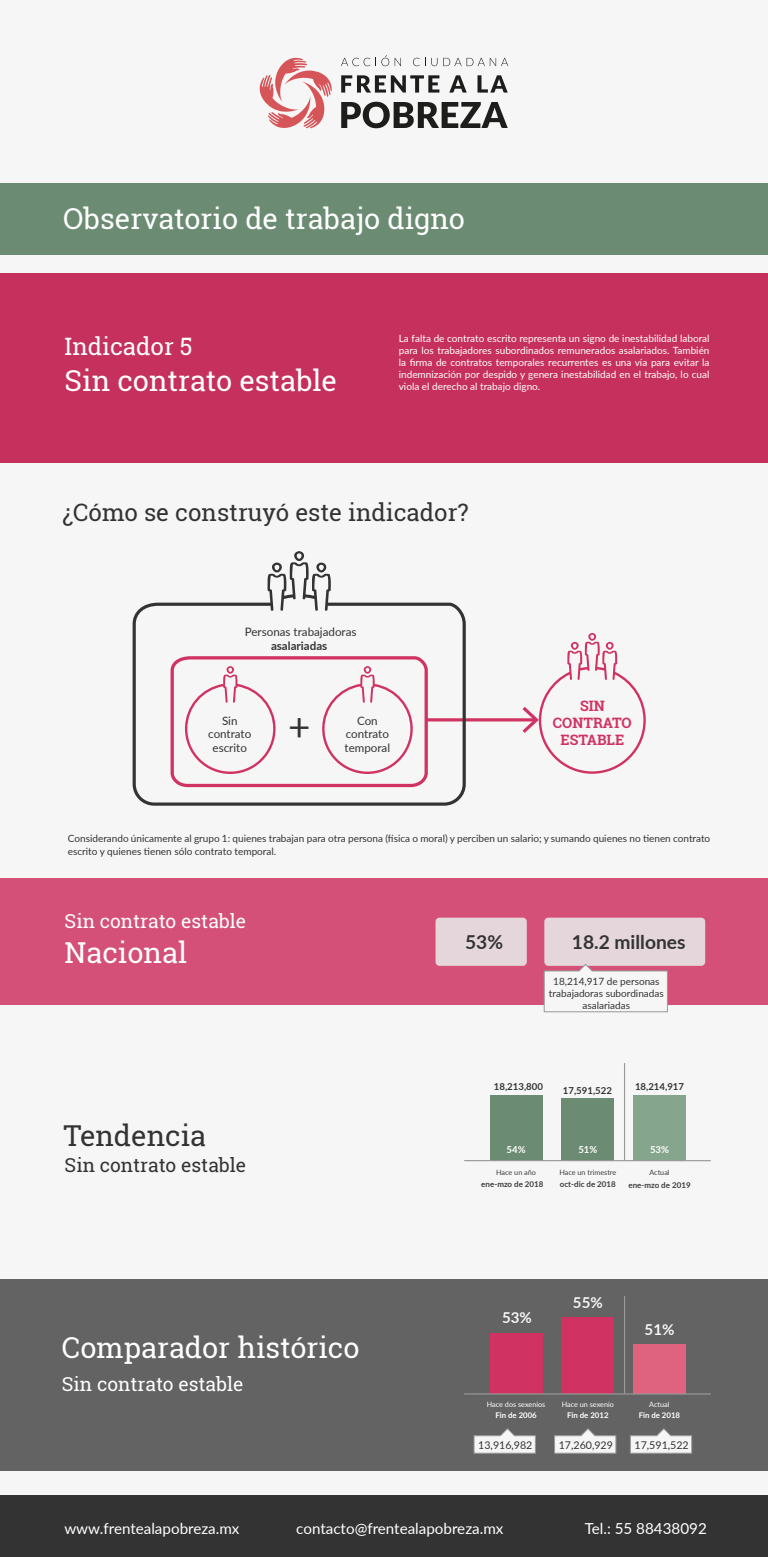
<style>
.page{position:relative;width:768px;height:1557px;background:#fff}
.page>*{position:absolute;margin:0;border:0;box-sizing:border-box;transform-origin:0 0}
.t1{font:38.56px "Lato";color:#333}
.t2{font:28.8px "Roboto Slab";color:#fff}
.t3{font:28.8px "Roboto Slab";color:#333}
.t4{font:24px "Roboto Slab";color:#333}
.t5{font:24px "Roboto Slab";color:#fff}
.t6{font:19.2px "Roboto Slab";color:#fff}
.t7{font:19.2px "Roboto Slab";color:#333}
.t8{font:700 19.2px "Lato";color:#333}
.t9{font:15.2px "Lato";color:#fff}
.t10{font:700 15.04px "Lato";color:#f6f6f6}
.t11{font:700 14.36px/17.2px "Roboto Slab";color:#d03362;text-align:center}
.t12{font:11.6px/13.9px "Lato";color:#333;text-align:center}
.t13{font:700 11.6px "Lato";color:#333}
.t14{font:10.64px "Lato";color:#333}
.t15{font:10px/12px "Lato";color:#fff;text-align:justify}
.t16{font:10px/12px "Lato";color:#333}
.t17{font:700 9.6px "Lato";color:#333}
.t18{font:700 9.6px "Lato";color:#fff}
.t19{font:700 8px "Lato";color:#3d3d3d}
.t20{font:700 7.84px "Lato";color:#fff}
.t21{font:7.24px "Lato";color:#fff}
.t22{font:7.24px "Lato";color:#3d3d3d}
</style>
<div class="page">
<div style="left:0;top:0;width:768px;height:1534px;background:#f6f6f6"></div>
<div style="left:0;top:273px;width:768px;height:189px;background:#c6305d"></div>
<div style="left:0;top:1278px;width:768px;height:192px;background:#636363"></div>
<div style="left:0;top:878px;width:768px;height:126px;background:#d55078"></div>
<div style="left:436px;top:917px;width:91px;height:48px;background:#e4d6da;border-radius:4px"></div>
<div style="left:544px;top:917px;width:161px;height:48px;background:#e4d6da;border-radius:4px"></div>
<hr style="left:426px;top:718px;width:109px;height:3px;background:#d03362">
<svg style="left:523px;top:633px;width:123px;height:141px"></svg>
<svg style="left:268px;top:551px;width:63px;height:49px"></svg>
<svg style="left:132px;top:600px;width:335px;height:206px"></svg>
<svg style="left:169px;top:654px;width:260px;height:134px"></svg>
<hr style="left:624px;top:1295px;width:1px;height:98px;background:#999">
<div style="left:490px;top:1332px;width:52px;height:61px;background:#d03362"></div>
<div style="left:562px;top:1316px;width:52px;height:77px;background:#d03362"></div>
<div style="left:633px;top:1344px;width:53px;height:49px;background:#df637f"></div>
<hr style="left:464px;top:1393px;width:247px;height:1px;background:#999">
<svg style="left:544px;top:963px;width:124px;height:49px"></svg>
<div style="left:0;top:184px;width:768px;height:71px;background:#6b8c73"></div>
<svg style="left:260px;top:58px;width:72px;height:70px"></svg>
<svg style="left:341px;top:75px;width:98px;height:18px"></svg>
<svg style="left:449px;top:75px;width:18px;height:18px"></svg>
<svg style="left:478px;top:75px;width:30px;height:18px"></svg>
<svg style="left:341px;top:102px;width:167px;height:26px"></svg>
<svg style="left:341px;top:55px;width:48px;height:11px"></svg>
<svg style="left:395px;top:58px;width:6px;height:8px"></svg>
<svg style="left:413px;top:58px;width:95px;height:8px"></svg>
<svg style="left:474px;top:1428px;width:62px;height:25px"></svg>
<svg style="left:554px;top:1428px;width:62px;height:25px"></svg>
<svg style="left:630px;top:1428px;width:62px;height:25px"></svg>
<div style="left:0;top:1495px;width:768px;height:61px;background:#333"></div>
<hr style="left:624px;top:1063px;width:1px;height:97px;background:#999">
<div style="left:490px;top:1094px;width:52px;height:66px;background:#6b8c73"></div>
<div style="left:562px;top:1098px;width:52px;height:62px;background:#6b8c73"></div>
<div style="left:633px;top:1094px;width:53px;height:66px;background:#85a68d"></div>
<hr style="left:464px;top:1160px;width:247px;height:1px;background:#999">
<h2 class="t2" style="left:63px;top:199px;width:403px">Observatorio de trabajo digno</h2>
<h3 class="t5" style="left:65px;top:330px;width:129px">Indicador 5</h3>
<h2 class="t2" style="left:65px;top:361px;width:274px">Sin contrato estable</h2>
<p class="t15" style="left:399px;top:332px;width:312px">La falta de contrato escrito representa un signo de inestabilidad laboral para los trabajadores subordinados remunerados asalariados. También la firma de contratos temporales recurrentes es una vía para evitar la indemnización por despido y genera inestabilidad en el trabajo, lo cual viola el derecho al trabajo digno.</p>
<h3 class="t4" style="left:63px;top:495px;width:408px">¿Cómo se construyó este indicador?</h3>
<p class="t12" style="left:245px;top:624px;width:113px">Personas trabajadoras</p>
<p class="t13" style="left:271px;top:637px;width:58px">asalariadas</p>
<p class="t12" style="left:208px;top:713px;width:45px">Sin contrato escrito</p>
<p class="t12" style="left:345px;top:713px;width:47px">Con contrato temporal</p>
<h1 class="t1" style="left:288px;top:699px;width:24px">+</h1>
<h3 class="t11" style="left:553px;top:697px;width:80px">SIN<br>CONTRATO<br>ESTABLE</h3>
<p class="t16" style="left:68px;top:832px;width:644px">Considerando únicamente al grupo 1: quienes trabajan para otra persona (física o moral) y perciben un salario; y sumando quienes no tienen contrato escrito y quienes tienen sólo contrato temporal.</p>
<h3 class="t6" style="left:65px;top:908px;width:183px">Sin contrato estable</h3>
<h2 class="t2" style="left:65px;top:932px;width:124px">Nacional</h2>
<h2 class="t3" style="left:63px;top:1115px;width:144px">Tendencia</h2>
<h3 class="t7" style="left:65px;top:1151px;width:183px">Sin contrato estable</h3>
<h2 class="t2" style="left:62px;top:1327px;width:299px">Comparador histórico</h2>
<h3 class="t6" style="left:62px;top:1370px;width:183px">Sin contrato estable</h3>
<h3 class="t8" style="left:465px;top:927px;width:39px">53%</h3>
<h3 class="t8" style="left:572px;top:927px;width:115px">18.2 millones</h3>
<p class="t16" style="left:549px;top:974px;width:116px;text-align:center">18,214,917 de personas trabajadoras subordinadas asalariadas</p>
<p class="t17" style="left:494px;top:1079px;width:51px">18,213,800</p>
<p class="t17" style="left:563px;top:1083px;width:51px">17,591,522</p>
<p class="t17" style="left:635px;top:1079px;width:51px">18,214,917</p>
<p class="t18" style="left:507px;top:1142px;width:20px">54%</p>
<p class="t18" style="left:578px;top:1142px;width:20px">51%</p>
<p class="t18" style="left:650px;top:1142px;width:20px">53%</p>
<p class="t19" style="left:628px;top:1178px;width:64px">ene-mzo de 2019</p>
<p class="t22" style="left:496px;top:1166px;width:41px">Hace un año</p>
<p class="t22" style="left:559px;top:1166px;width:58px">Hace un trimestre</p>
<p class="t22" style="left:649px;top:1167px;width:22px">Actual</p>
<p class="t19" style="left:481px;top:1178px;width:64px">ene-mzo de 2018</p>
<p class="t19" style="left:560px;top:1178px;width:58px">oct-dic de 2018</p>
<h3 class="t10" style="left:502px;top:1306px;width:31px">53%</h3>
<h3 class="t10" style="left:573px;top:1291px;width:31px">55%</h3>
<h3 class="t10" style="left:645px;top:1318px;width:31px">51%</h3>
<p class="t21" style="left:487px;top:1399px;width:60px">Hace dos sexenios</p>
<p class="t21" style="left:562px;top:1399px;width:54px">Hace un sexenio</p>
<p class="t20" style="left:567px;top:1409px;width:43px">Fin de 2012</p>
<p class="t21" style="left:649px;top:1399px;width:22px">Actual</p>
<p class="t20" style="left:495px;top:1409px;width:43px">Fin de 2006</p>
<p class="t20" style="left:639px;top:1409px;width:43px">Fin de 2018</p>
<p class="t14" style="left:478px;top:1437px;width:56px">13,916,982</p>
<p class="t14" style="left:559px;top:1437px;width:56px">17,260,929</p>
<p class="t14" style="left:635px;top:1437px;width:56px">17,591,522</p>
<h3 class="t9" style="left:64px;top:1517px;width:177px">www.frentealapobreza.mx</h3>
<h3 class="t9" style="left:296px;top:1517px;width:209px">contacto@frentealapobreza.mx</h3>
<h3 class="t9" style="left:585px;top:1517px;width:124px">Tel.: 55 88438092</h3>
</div>
